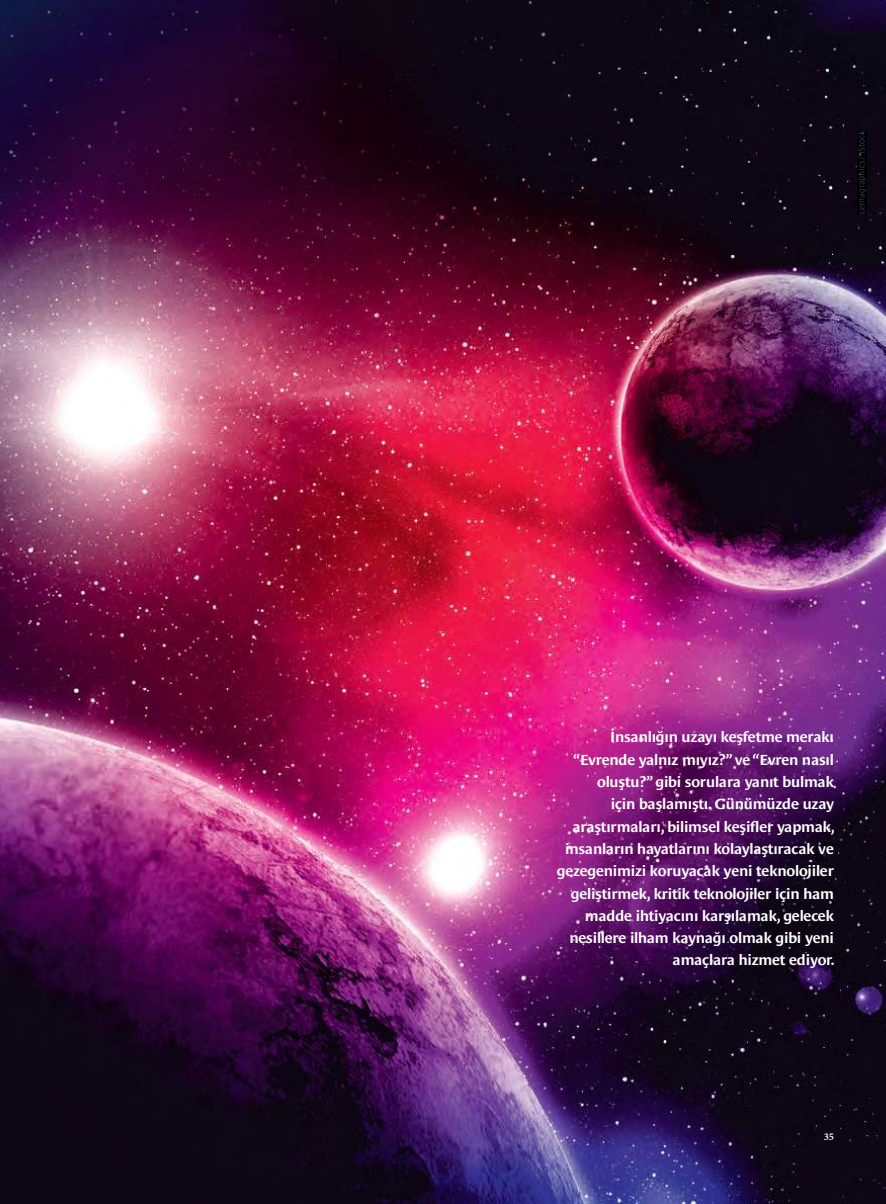
<style>
.page{position:relative;width:886px;height:1204px;background:#fff}
.page>*{position:absolute;margin:0;border:0;box-sizing:border-box;transform-origin:0 0}
.t1{font:600 expanded 15px/22.4px "Le Monde Sans Pro";letter-spacing:-.015em;color:#fff;text-align:right}
.t2{font:700 10.35px "Minion Pro";color:#fff}
.t3{font:300 expanded 9px "Le Monde Sans Pro";letter-spacing:-.01em;color:#5b5466}
.s1{color:#5b5566}
.s2{color:#5a5366}
.s3{color:#5a5467}
</style>
<div class="page">
<img style="left:0;top:0;width:886px;height:1204px">
<img style="left:857px;top:131px;width:9px;height:82px">
<p class="t3" style="left:857px;top:214px;width:84px;rotate:-90deg">cemagrap<span class="s1">hics</span> / i<span class="s2">Stoc</span><span class="s3">k</span></p>
<p class="t1" style="left:557px;top:727px;width:279px">İnsanlığın uzayı keşfetme merakı “Evrende yalnız mıyız?” ve “Evren nasıl oluştu?” gibi sorulara yanıt bulmak<br>için başlamıştı. Günümüzde uzay araştırmaları, bilimsel keşifler yapmak, insanların hayatlarını kolaylaştıracak ve gezegenimizi koruyacak yeni teknolojiler geliştirmek, kritik teknolojiler için ham madde ihtiyacını karşılamak, gelecek nesillere ilham kaynağı olmak gibi yeni amaçlara hizmet ediyor.</p>
<p class="t2" style="left:823px;top:1130px;width:12px">35</p>
</div>
